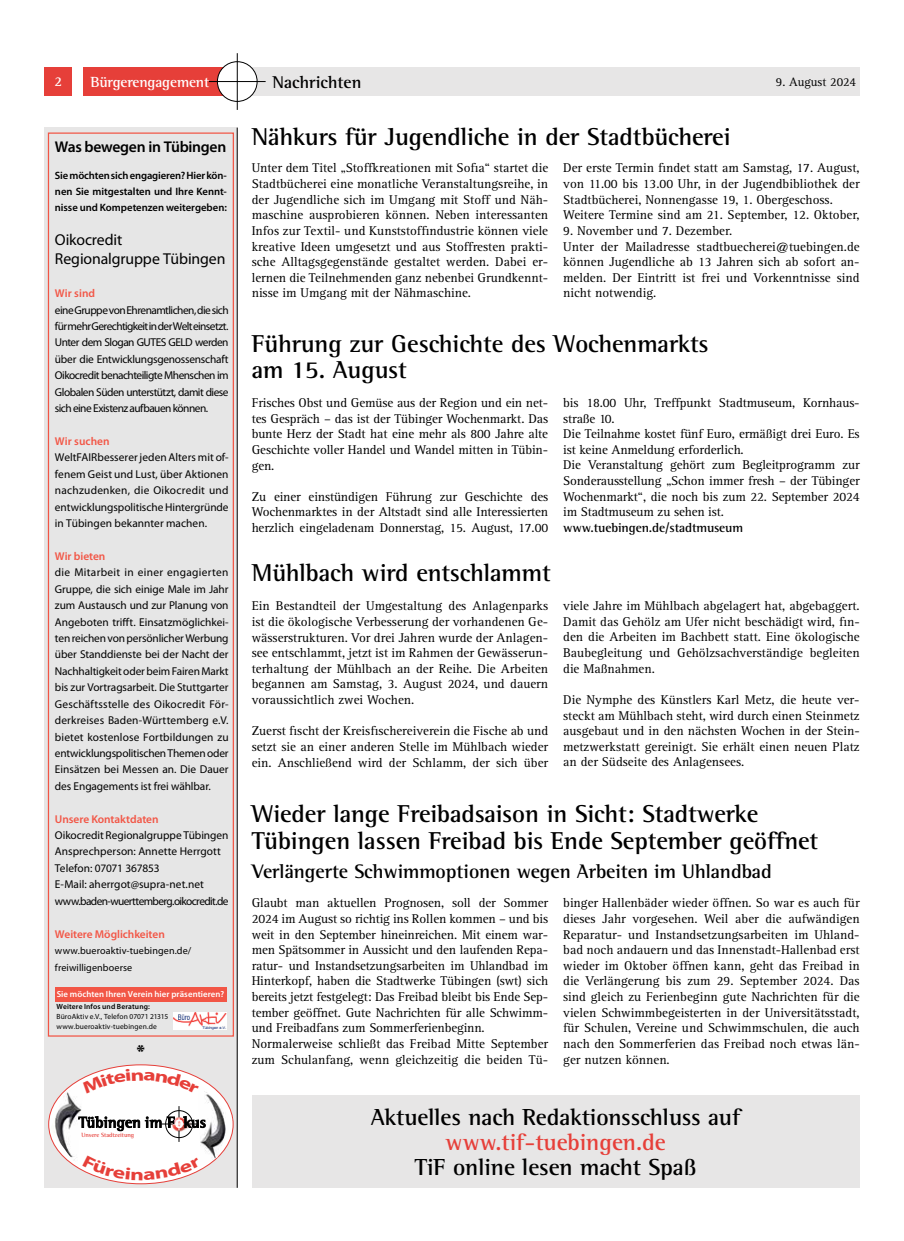
<style>
.page{position:relative;width:904px;height:1241px;background:#fff}
.page>*{position:absolute;margin:0;border:0;box-sizing:border-box;transform-origin:0 0}
.t1{font:700 25px/26.2px "Rotis Semi Serif Std";letter-spacing:-.005em;color:#000}
.t2{font:700 23.75px "Rotis Semi Serif Std";letter-spacing:-.005em;color:#000}
.t3{font:700 23.75px "Rotis Semi Serif Std";letter-spacing:-.005em;color:#e63f39}
.t4{font:700 20px "Rotis Semi Serif Std";letter-spacing:-.005em;color:#000}
.t5{font:700 17.5px "Rotis Semi Serif Std";color:#000}
.t6{font:15.75px/19px "Myriad Pro";letter-spacing:-.01em;color:#000}
.t7{font:600 15.62px "Myriad Pro";letter-spacing:-.02em;color:#000}
.t8{font:700 15px "Rotis Semi Serif Std";letter-spacing:-.01em;color:#fff}
.t9{font:700 13.75px "Rotis Semi Serif Std";color:#fff}
.t10{font:13.12px/15.6px "Rotis Serif Std";letter-spacing:-.01em;color:#000;text-align:justify}
.t11{font:700 13.12px "Rotis Semi Serif Std";letter-spacing:-.01em;color:#000}
.t12{font:12.5px "Rotis Serif Std";color:#000}
.t13{font:11.38px/16.4px "Myriad Pro";letter-spacing:-.005em;color:#000;text-align:justify}
.t14{font:600 11.38px "Myriad Pro";color:#f25646}
.t15{font:600 10.62px/16.2px "Myriad Pro";color:#000;text-align:justify}
.t16{font:10.12px/16.4px "Myriad Pro";letter-spacing:.01em;color:#000}
.t17{font:600 8.75px "Myriad Pro";letter-spacing:.01em;color:#fff}
.t18{font:7.5px/10px "Myriad Pro";letter-spacing:.02em;color:#000}
.t19{font:600 7.5px "Myriad Pro";letter-spacing:.02em;color:#000}
.t20{font:700 6.12px "Rotis Semi Serif Std";letter-spacing:-.005em;color:#e63f39}
</style>
<div class="page">
<div style="left:44px;top:128px;width:193px;height:1059px;background:#e7e6e6"></div>
<hr style="left:237px;top:128px;width:1px;height:1059px;background:#000">
<div style="left:235px;top:67px;width:624px;height:29px;background:#e7e6e6"></div>
<div style="left:44px;top:67px;width:194px;height:29px;background:#e63f39"></div>
<div style="left:73px;top:64px;width:10px;height:35px;background:#fff"></div>
<div style="left:217px;top:62px;width:40px;height:39px;background:#fff;border-radius:50%"></div>
<div style="left:217px;top:61px;width:40px;height:41px;border:1px solid #000;border-radius:50%"></div>
<hr style="left:209px;top:81px;width:57px;height:1px;background:#000">
<hr style="left:237px;top:53px;width:1px;height:57px;background:#000">
<div style="left:252px;top:1094px;width:607px;height:93px;background:#e7e6e6"></div>
<div style="left:49px;top:1064px;width:184px;height:119px;background:#fff;border-radius:50%"></div>
<img style="left:200px;top:1081px;width:32px;height:84px">
<img style="left:50px;top:1081px;width:29px;height:84px">
<svg style="left:78px;top:1106px;width:128px;height:35px"></svg>
<div style="left:48px;top:132px;width:186px;height:904px;border:1px solid #f25646"></div>
<div style="left:55px;top:986px;width:172px;height:15px;background:#f25646"></div>
<img style="left:173px;top:1012px;width:54px;height:17px">
<svg style="left:83px;top:1155px;width:118px;height:24px"></svg>
<svg style="left:82px;top:1069px;width:117px;height:10px"></svg>
<p class="t9" style="left:55px;top:73px;width:9px">2</p>
<p class="t8" style="left:90px;top:73px;width:120px">Bürgerengagement</p>
<h3 class="t5" style="left:272px;top:71px;width:90px">Nachrichten</h3>
<p class="t12" style="left:776px;top:75px;width:82px">9. August 2024</p>
<p class="t7" style="left:55px;top:137px;width:173px">Was bewegen in Tübingen</p>
<p class="t15" style="left:55px;top:167px;width:173px">Sie möchten sich engagieren? Hier kön&shy;nen Sie mitgestalten und Ihre Kennt&shy;nisse und Kompetenzen weitergeben:</p>
<p class="t6" style="left:55px;top:230px;width:172px">Oikocredit<br>Regionalgruppe Tübingen</p>
<p class="t14" style="left:55px;top:286px;width:42px">Wir sind</p>
<p class="t13" style="left:55px;top:301px;width:175px">eine Gruppe von Ehrenamtlichen, die sich für mehr Gerechtigkeit in der Welt einsetzt.<br>Unter dem Slogan GUTES GELD werden über die Entwicklungsgenossenschaft Oikocredit benachteiligte Mhenschen im Globalen Süden unterstützt, damit diese sich eine Existenz aufbauen können.</p>
<p class="t14" style="left:55px;top:434px;width:56px">Wir suchen</p>
<p class="t13" style="left:55px;top:449px;width:175px">WeltFAIRbesserer jeden Alters mit of&shy;fenem Geist und Lust, über Aktionen nachzudenken, die Oikocredit und entwicklungspolitische Hintergründe in Tübingen bekannter machen.</p>
<p class="t14" style="left:55px;top:548px;width:52px">Wir bieten</p>
<p class="t13" style="left:55px;top:564px;width:175px">die Mitarbeit in einer engagierten Gruppe, die sich einige Male im Jahr zum Austausch und zur Planung von Angeboten trifft. Einsatzmöglichkei&shy;ten reichen von persönlicher Werbung über Standdienste bei der Nacht der Nachhaltigkeit oder beim Fairen Markt bis zur Vortragsarbeit. Die Stuttgarter Geschäftsstelle des Oikocredit För&shy;derkreises Baden-Württemberg e.V. bietet kostenlose Fortbildungen zu entwicklungspolitischen Themen oder Einsätzen bei Messen an. Die Dauer des Engagements ist frei wählbar.</p>
<p class="t14" style="left:55px;top:811px;width:105px">Unsere Kontaktdaten</p>
<p class="t13" style="left:55px;top:826px;width:175px;text-align:left">Oikocredit Regionalgruppe Tübingen Ansprechperson: Annette Herrgott Telefon: 07071 367853<br>E-Mail: aherrgot@supra-net.net www.baden-wuerttemberg.oikocredit.de</p>
<p class="t14" style="left:55px;top:926px;width:111px">Weitere Möglichkeiten</p>
<p class="t16" style="left:55px;top:942px;width:138px">www.bueroaktiv-tuebingen.de/ freiwilligenboerse</p>
<p class="t17" style="left:57px;top:988px;width:169px">Sie möchten Ihren Verein hier präsentieren?</p>
<p class="t19" style="left:56px;top:1001px;width:95px">Weitere Infos und Beratung:</p>
<p class="t18" style="left:57px;top:1011px;width:113px">BüroAktiv e.V., Telefon 07071 21315 www.bueroaktiv-tuebingen.de</p>
<h1 class="t1" style="left:136px;top:1040px;width:12px">*</h1>
<p class="t20" style="left:82px;top:1131px;width:54px">Unsere Stadtzeitung</p>
<h1 class="t1" style="left:252px;top:123px;width:480px">Nähkurs für Jugendliche in der Stadtbücherei</h1>
<p class="t10" style="left:252px;top:161px;width:298px">Unter dem Titel „Stoffkreationen mit Sofia“ startet die Stadtbücherei eine monatliche Veranstaltungsreihe, in der Jugendliche sich im Umgang mit Stoff und Näh&shy;maschine ausprobieren können. Neben interessanten Infos zur Textil- und Kunststoffindustrie können viele kreative Ideen umgesetzt und aus Stoffresten prakti&shy;sche Alltagsgegenstände gestaltet werden. Dabei er&shy;lernen die Teilnehmenden ganz nebenbei Grundkennt&shy;nisse im Umgang mit der Nähmaschine.</p>
<p class="t10" style="left:563px;top:161px;width:298px;text-align:left">Der erste Termin findet statt am Samstag, 17. August, von 11.00 bis 13.00 Uhr, in der Jugendbibliothek der Stadtbücherei, Nonnengasse 19, 1. Obergeschoss.<br>Weitere Termine sind am 21. September, 12. Oktober,</p>
<p class="t10" style="left:563px;top:223px;width:298px;text-align:left">9. November und 7. Dezember.<br>Unter der Mailadresse stadtbuecherei@tuebingen.de können Jugendliche ab 13 Jahren sich ab sofort an&shy;melden. Der Eintritt ist frei und Vorkenntnisse sind nicht notwendig.</p>
<h1 class="t1" style="left:252px;top:330px;width:458px">Führung zur Geschichte des Wochenmarkts am 15. August</h1>
<p class="t10" style="left:252px;top:395px;width:298px">Frisches Obst und Gemüse aus der Region und ein net&shy;tes Gespräch – das ist der Tübinger Wochenmarkt. Das bunte Herz der Stadt hat eine mehr als 800 Jahre alte Geschichte voller Handel und Wandel mitten in Tübin&shy;gen.</p>
<p class="t10" style="left:252px;top:489px;width:298px">Zu einer einstündigen Führung zur Geschichte des Wochenmarktes in der Altstadt sind alle Interessierten herzlich eingeladenam Donnerstag, 15. August, 17.00</p>
<p class="t10" style="left:563px;top:395px;width:298px;text-align:left">bis 18.00 Uhr, Treffpunkt Stadtmuseum, Kornhaus&shy;straße 10.<br>Die Teilnahme kostet fünf Euro, ermäßigt drei Euro. Es ist keine Anmeldung erforderlich.<br>Die Veranstaltung gehört zum Begleitprogramm zur Sonderausstellung „Schon immer fresh – der Tübinger Wochenmarkt“, die noch bis zum 22. September 2024 im Stadtmuseum zu sehen ist.</p>
<p class="t11" style="left:563px;top:519px;width:181px">www.tuebingen.de/stadtmuseum</p>
<h1 class="t1" style="left:252px;top:559px;width:301px">Mühlbach wird entschlammt</h1>
<p class="t10" style="left:252px;top:598px;width:298px">Ein Bestandteil der Umgestaltung des Anlagenparks ist die ökologische Verbesserung der vorhandenen Ge&shy;wässerstrukturen. Vor drei Jahren wurde der Anlagen&shy;see entschlammt, jetzt ist im Rahmen der Gewässerun&shy;terhaltung der Mühlbach an der Reihe. Die Arbeiten begannen am Samstag, 3. August 2024, und dauern voraussichtlich zwei Wochen.</p>
<p class="t10" style="left:252px;top:723px;width:298px">Zuerst fischt der Kreisfischereiverein die Fische ab und setzt sie an einer anderen Stelle im Mühlbach wieder ein. Anschließend wird der Schlamm, der sich über</p>
<p class="t10" style="left:563px;top:598px;width:298px">viele Jahre im Mühlbach abgelagert hat, abgebaggert.<br>Damit das Gehölz am Ufer nicht beschädigt wird, fin&shy;den die Arbeiten im Bachbett statt. Eine ökologische Baubegleitung und Gehölzsachverständige begleiten die Maßnahmen.</p>
<p class="t10" style="left:563px;top:692px;width:298px">Die Nymphe des Künstlers Karl Metz, die heute ver&shy;steckt am Mühlbach steht, wird durch einen Steinmetz ausgebaut und in den nächsten Wochen in der Stein&shy;metzwerkstatt gereinigt. Sie erhält einen neuen Platz an der Südseite des Anlagensees.</p>
<h1 class="t1" style="left:252px;top:800px;width:568px">Wieder lange Freibadsaison in Sicht: Stadtwerke<br>Tübingen lassen Freibad bis Ende September geöffnet</h1>
<h3 class="t4" style="left:252px;top:859px;width:521px">Verlängerte Schwimmoptionen wegen Arbeiten im Uhlandbad</h3>
<p class="t10" style="left:252px;top:895px;width:298px;text-align:left">Glaubt man aktuellen Prognosen, soll der Sommer 2024 im August so richtig ins Rollen kommen – und bis weit in den September hineinreichen. Mit einem war&shy;men Spätsommer in Aussicht und den laufenden Repa&shy;ratur- und Instandsetzungsarbeiten im Uhlandbad im Hinterkopf, haben die Stadtwerke Tübingen (swt) sich bereits jetzt festgelegt: Das Freibad bleibt bis Ende Sep&shy;tember geöffnet. Gute Nachrichten für alle Schwimm&shy;und Freibadfans zum Sommerferienbeginn.<br>Normalerweise schließt das Freibad Mitte September zum Schulanfang, wenn gleichzeitig die beiden Tü-</p>
<p class="t10" style="left:563px;top:895px;width:298px">binger Hallenbäder wieder öffnen. So war es auch für dieses Jahr vorgesehen. Weil aber die aufwändigen Reparatur- und Instandsetzungsarbeiten im Uhland&shy;bad noch andauern und das Innenstadt-Hallenbad erst wieder im Oktober öffnen kann, geht das Freibad in die Verlängerung bis zum 29. September 2024. Das sind gleich zu Ferienbeginn gute Nachrichten für die vielen Schwimmbegeisterten in der Universitätsstadt, für Schulen, Vereine und Schwimmschulen, die auch nach den Sommerferien das Freibad noch etwas län&shy;ger nutzen können.</p>
<h2 class="t2" style="left:371px;top:1102px;width:371px">Aktuelles nach Redaktionsschluss auf</h2>
<h2 class="t3" style="left:445px;top:1127px;width:222px">www.tif-tuebingen.de</h2>
<h2 class="t2" style="left:415px;top:1152px;width:283px">TiF online lesen macht Spaß</h2>
</div>
